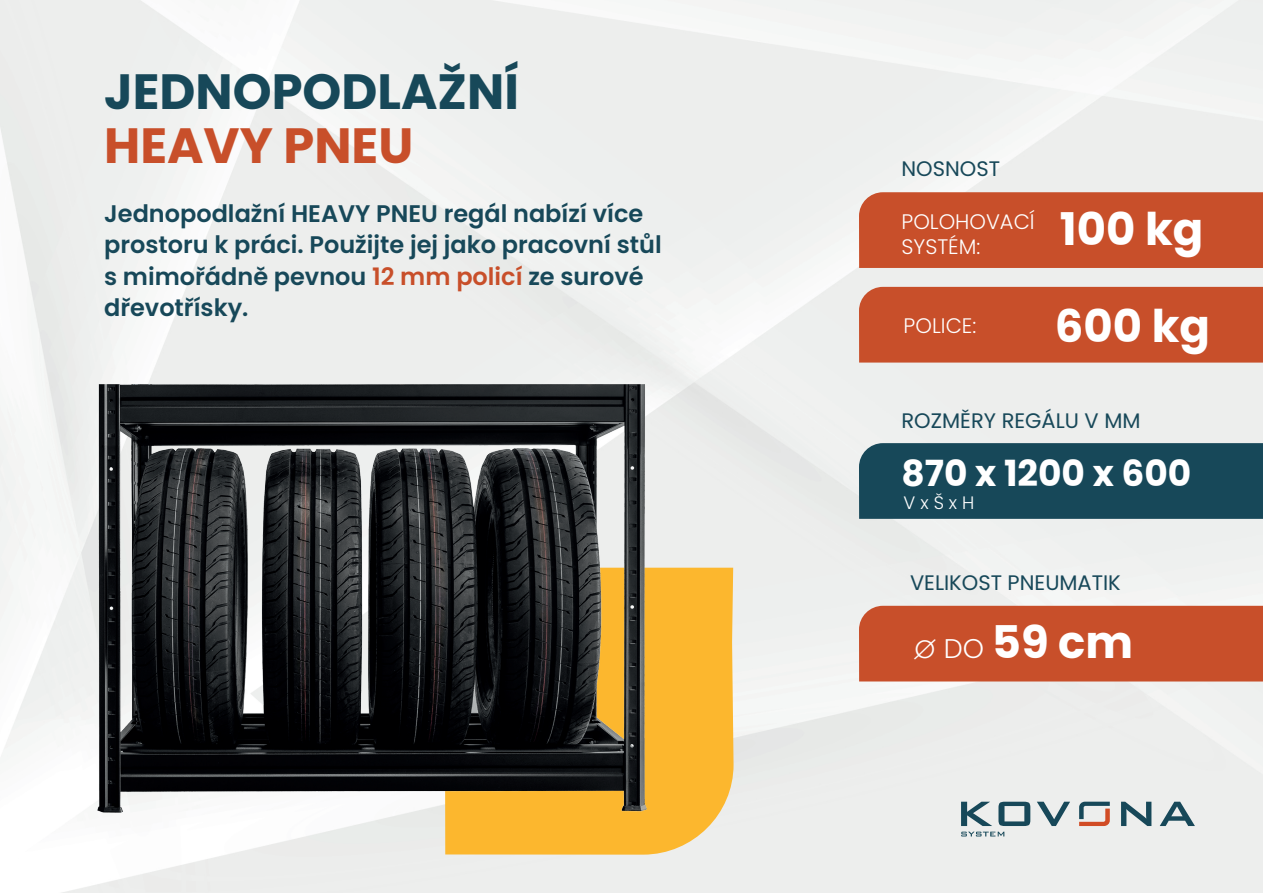
<style>
.page{position:relative;width:1263px;height:893px;background:#fff}
.page>*{position:absolute;margin:0;border:0;box-sizing:border-box;transform-origin:0 0}
.t1{font:700 49.5px "Poppins";color:#174859}
.t2{font:700 49.5px "Poppins";color:#c84f2a}
.t3{font:700 45px "Poppins";color:#fff}
.t4{font:700 36px "Poppins";color:#fff}
.t5{font:600 24px/31.5px "Poppins";color:#174859}
.t6{font:21px "Poppins";color:#174859}
.t7{font:300 21px/25.2px "Poppins";color:#fff}
.t8{font:300 18px "Poppins";color:#fff}
.s1{color:#c84f2a}
.s2{font-family:"Montserrat";font-weight:300}
.s3{font-weight:300;font-size:27px}
</style>
<div class="page">
<img style="left:0;top:0;width:1263px;height:893px">
<svg style="left:961px;top:802px;width:31px;height:24px"></svg>
<svg style="left:998px;top:802px;width:32px;height:24px"></svg>
<svg style="left:1037px;top:802px;width:33px;height:24px"></svg>
<svg style="left:1121px;top:802px;width:30px;height:24px"></svg>
<svg style="left:1160px;top:802px;width:35px;height:24px"></svg>
<svg style="left:961px;top:832px;width:43px;height:4px"></svg>
<svg style="left:1079px;top:802px;width:31px;height:24px"></svg>
<div style="left:859px;top:192px;width:404px;height:76px;background:#c84f2a"></div>
<div style="left:859px;top:287px;width:404px;height:76px;background:#c84f2a"></div>
<div style="left:859px;top:443px;width:404px;height:76px;background:#174859"></div>
<div style="left:859px;top:606px;width:404px;height:75px;background:#c84f2a"></div>
<div style="left:445px;top:568px;width:288px;height:287px;background:#fcb72e"></div>
<img style="left:98px;top:384px;width:548px;height:428px">
<h1 class="t1" style="left:104px;top:63px;width:416px">JEDNOPODLAŽNÍ</h1>
<h1 class="t2" style="left:104px;top:117px;width:311px">HEAVY PNEU</h1>
<p class="t5" style="left:104px;top:198px;width:559px">Jednopodlažní HEAVY PNEU regál nabízí více prostoru k práci. Použijte jej jako pracovní stůl s mimořádně pevnou <span class="s1">12 mm policí</span> ze surové dřevotřísky.</p>
<p class="t7" style="left:901px;top:209px;width:135px">POLOHOVACÍ<br>SYSTÉM:</p>
<h2 class="t3" style="left:1060px;top:203px;width:145px">100 kg</h2>
<p class="t6" style="left:901px;top:157px;width:100px">NOSNOST</p>
<h2 class="t3" style="left:1055px;top:300px;width:157px">600 kg</h2>
<p class="t7" style="left:904px;top:313px;width:74px">POLICE:</p>
<p class="t6" style="left:901px;top:409px;width:240px">ROZMĚRY REGÁLU V MM</p>
<h3 class="t4" style="left:901px;top:453px;width:291px">870 x 1200 x 600</h3>
<p class="t8" style="left:904px;top:492px;width:72px">V x Š x H</p>
<p class="t6" style="left:910px;top:570px;width:212px">VELIKOST PNEUMATIK</p>
<h2 class="t3" style="left:912px;top:616px;width:222px"><span class="s2">∅</span> <span class="s3">DO</span> 59 cm</h2>
</div>
